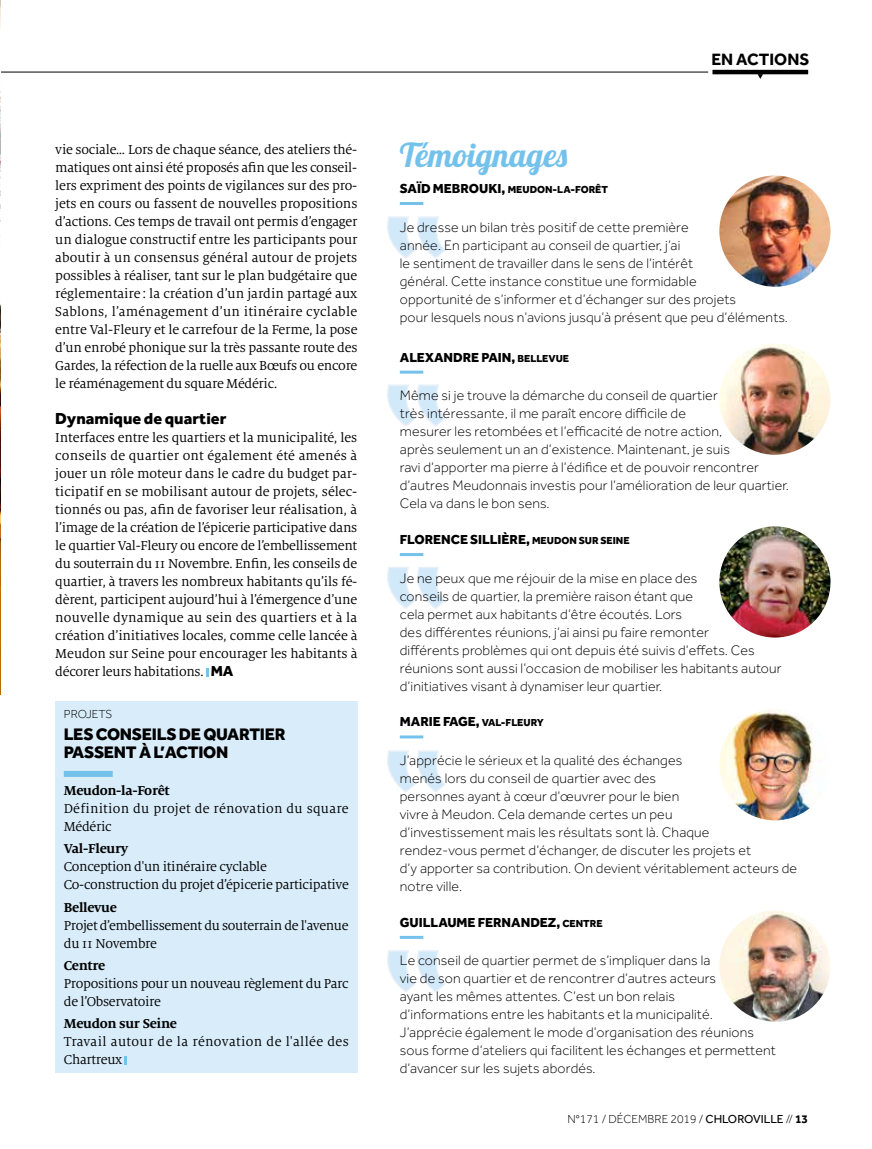
<style>
.page{position:relative;width:872px;height:1149px;background:#fff}
.page>*{position:absolute;margin:0;border:0;box-sizing:border-box;transform-origin:0 0}
.t1{font:33px "Lobster 1.4";color:#74c2ec}
.t2{font:800 17.25px/18px "Effra";letter-spacing:-.015em;color:#000}
.t3{font:700 16.95px "Effra";color:#000}
.t4{font:800 16.5px "Effra";color:#000}
.t5{font:300 14.25px/18px "Effra";letter-spacing:.01em;color:#000}
.t6{font:14.25px/18px "Milo Serif OT";letter-spacing:-.02em;color:#000}
.t7{font:700 14.25px "Milo Serif OT";letter-spacing:-.02em;color:#000}
.t8{font:14.25px/18px "Milo Serif OT";letter-spacing:.025em;color:#000}
.t9{font:14.25px/18px "Milo Serif OT";letter-spacing:.015em;color:#000}
.t10{font:800 13.5px "Effra";color:#000}
.t11{font:300 12px "Effra";color:#000}
.t12{font:300 12px "Effra";letter-spacing:-.02em;color:#000}
.t13{font:800 10.5px "Effra";color:#000}
.s1{font-family:"Effra";font-weight:800;font-size:15px}
.s2{font-size:13.5px}
.s3{font-size:10.5px}
.s4{font-weight:400}
.s5{font-weight:700}
</style>
<div class="page">
<svg style="left:387px;top:950px;width:58px;height:42px"></svg>
<svg style="left:387px;top:750px;width:58px;height:43px"></svg>
<svg style="left:387px;top:567px;width:58px;height:42px"></svg>
<svg style="left:387px;top:384px;width:58px;height:43px"></svg>
<hr style="left:0;top:72px;width:708px;height:1px;background:#000">
<img style="left:0;top:0;width:1px;height:693px">
<svg style="left:387px;top:216px;width:58px;height:43px"></svg>
<hr style="left:712px;top:70px;width:96px;height:4px;background:#000">
<svg style="left:757px;top:74px;width:6px;height:5px"></svg>
<hr style="left:400px;top:202px;width:23px;height:3px;background:#74c2ec">
<hr style="left:400px;top:370px;width:23px;height:3px;background:#74c2ec">
<hr style="left:400px;top:553px;width:23px;height:3px;background:#74c2ec">
<hr style="left:400px;top:735px;width:23px;height:3px;background:#74c2ec">
<hr style="left:400px;top:935px;width:23px;height:3px;background:#74c2ec">
<img style="left:719px;top:175px;width:111px;height:111px;border-radius:56px">
<img style="left:719px;top:343px;width:111px;height:111px;border-radius:56px">
<img style="left:719px;top:526px;width:111px;height:111px;border-radius:56px">
<img style="left:719px;top:709px;width:111px;height:111px;border-radius:56px">
<img style="left:719px;top:910px;width:111px;height:111px;border-radius:56px">
<svg style="left:206px;top:668px;width:2px;height:8px"></svg>
<div style="left:55px;top:701px;width:302px;height:371px;background:#d8ecfa"></div>
<div style="left:64px;top:770px;width:49px;height:6px;background:#74c2ec"></div>
<svg style="left:125px;top:1056px;width:2px;height:7px"></svg>
<p class="t6" style="left:55px;top:141px;width:304px;text-align:justify">vie sociale… Lors de chaque séance, des ateliers thé&shy;matiques ont ainsi été proposés afin que les conseil&shy;lers expriment des points de vigilances sur des pro&shy;jets en cours ou fassent de nouvelles propositions d’actions. Ces temps de travail ont permis d’engager un dialogue constructif entre les participants pour aboutir à un consensus général autour de projets possibles à réaliser, tant sur le plan budgétaire que réglementaire : la création d’un jardin partagé aux Sablons, l’aménagement d’un itinéraire cyclable entre Val-Fleury et le carrefour de la Ferme, la pose d’un enrobé phonique sur la très passante route des Gardes, la réfection de la ruelle aux Bœufs ou encore le réaménagement du square Médéric.</p>
<p class="t4" style="left:55px;top:408px;width:173px">Dynamique de quartier</p>
<p class="t6" style="left:55px;top:429px;width:304px;text-align:justify">Interfaces entre les quartiers et la municipalité, les conseils de quartier ont également été amenés à jouer un rôle moteur dans le cadre du budget par&shy;ticipatif en se mobilisant autour de projets, sélec&shy;tionnés ou pas, afin de favoriser leur réalisation, à l’image de la création de l’épicerie participative dans le quartier Val-Fleury ou encore de l’embellissement du souterrain du 11 Novembre. Enfin, les conseils de quartier, à travers les nombreux habitants qu’ils fé&shy;dèrent, participent aujourd’hui à l’émergence d’une nouvelle dynamique au sein des quartiers et à la création d’initiatives locales, comme celle lancée à Meudon sur Seine pour encourager les habitants à décorer leurs habitations. <span class="s1">MA</span></p>
<p class="t12" style="left:64px;top:706px;width:50px">PROJETS</p>
<p class="t2" style="left:64px;top:724px;width:223px">LES CONSEILS DE QUARTIER<br>PASSENT À L’ACTION</p>
<p class="t7" style="left:64px;top:782px;width:108px">Meudon-la-Forêt</p>
<p class="t9" style="left:64px;top:799px;width:286px">Définition du projet de rénovation du square<br>Médéric</p>
<p class="t7" style="left:64px;top:840px;width:66px">Val-Fleury</p>
<p class="t6" style="left:64px;top:857px;width:287px">Conception d'un itinéraire cyclable<br>Co-construction du projet d’épicerie participative</p>
<p class="t7" style="left:64px;top:899px;width:55px">Bellevue</p>
<p class="t6" style="left:64px;top:916px;width:286px">Projet d’embellissement du souterrain de l'avenue du 11 Novembre</p>
<p class="t7" style="left:64px;top:957px;width:43px">Centre</p>
<p class="t6" style="left:64px;top:974px;width:286px">Propositions pour un nouveau règlement du Parc de l’Observatoire</p>
<p class="t7" style="left:64px;top:1015px;width:115px">Meudon sur Seine</p>
<p class="t8" style="left:64px;top:1032px;width:287px">Travail autour de la rénovation de l'allée des<br>Chartreux</p>
<p class="t3" style="left:711px;top:49px;width:100px">EN ACTIONS</p>
<h1 class="t1" style="left:400px;top:134px;width:169px">Témoignages</h1>
<p class="t13" style="left:400px;top:183px;width:210px"><span class="s2">SAÏD MEBROUKI,</span> MEUDON-LA-FORÊT</p>
<p class="t5" style="left:400px;top:218px;width:390px">Je dresse un bilan très positif de cette première<br>année. En participant au conseil de quartier, j’ai<br>le sentiment de travailler dans le sens de l’intérêt<br>général. Cette instance constitue une formidable<br>opportunité de s’informer et d’échanger sur des projets<br>pour lesquels nous n’avions jusqu’à présent que peu d’éléments.</p>
<p class="t10" style="left:400px;top:348px;width:171px">ALEXANDRE PAIN, <span class="s3">BELLEVUE</span></p>
<p class="t5" style="left:400px;top:386px;width:391px">Même si je trouve la démarche du conseil de quartier<br>très intéressante, il me paraît encore difficile de<br>mesurer les retombées et l’efficacité de notre action,<br>après seulement un an d’existence. Maintenant, je suis<br>ravi d’apporter ma pierre à l’édifice et de pouvoir rencontrer d’autres Meudonnais investis pour l’amélioration de leur quartier.<br>Cela va dans le bon sens.</p>
<p class="t10" style="left:400px;top:531px;width:231px">FLORENCE SILLIÈRE, <span class="s3">MEUDON SUR SEINE</span></p>
<p class="t5" style="left:400px;top:568px;width:383px">Je ne peux que me réjouir de la mise en place des<br>conseils de quartier, la première raison étant que<br>cela permet aux habitants d’être écoutés. Lors<br>des différentes réunions, j’ai ainsi pu faire remonter<br>différents problèmes qui ont depuis été suivis d’effets. Ces réunions sont aussi l’occasion de mobiliser les habitants autour d’initiatives visant à dynamiser leur quartier.</p>
<p class="t10" style="left:400px;top:713px;width:146px">MARIE FAGE, <span class="s3">VAL-FLEURY</span></p>
<p class="t5" style="left:400px;top:751px;width:399px">J’apprécie le sérieux et la qualité des échanges<br>menés lors du conseil de quartier avec des<br>personnes ayant à cœur d’œuvrer pour le bien<br>vivre à Meudon. Cela demande certes un peu<br>d’investissement mais les résultats sont là. Chaque<br>rendez-vous permet d’échanger, de discuter les projets et<br>d’y apporter sa contribution. On devient véritablement acteurs de notre ville.</p>
<p class="t10" style="left:400px;top:913px;width:204px">GUILLAUME FERNANDEZ, <span class="s3">CENTRE</span></p>
<p class="t5" style="left:400px;top:951px;width:378px">Le conseil de quartier permet de s’impliquer dans la<br>vie de son quartier et de rencontrer d’autres acteurs<br>ayant les mêmes attentes. C’est un bon relais<br>d’informations entre les habitants et la municipalité.<br>J’apprécie également le mode d’organisation des réunions sous forme d’ateliers qui facilitent les échanges et permettent d’avancer sur les sujets abordés.</p>
<p class="t11" style="left:567px;top:1111px;width:242px">N°171 / DÉCEMBRE 2019 / <span class="s4">CHLOROVILLE</span> // <span class="s5">13</span></p>
</div>
